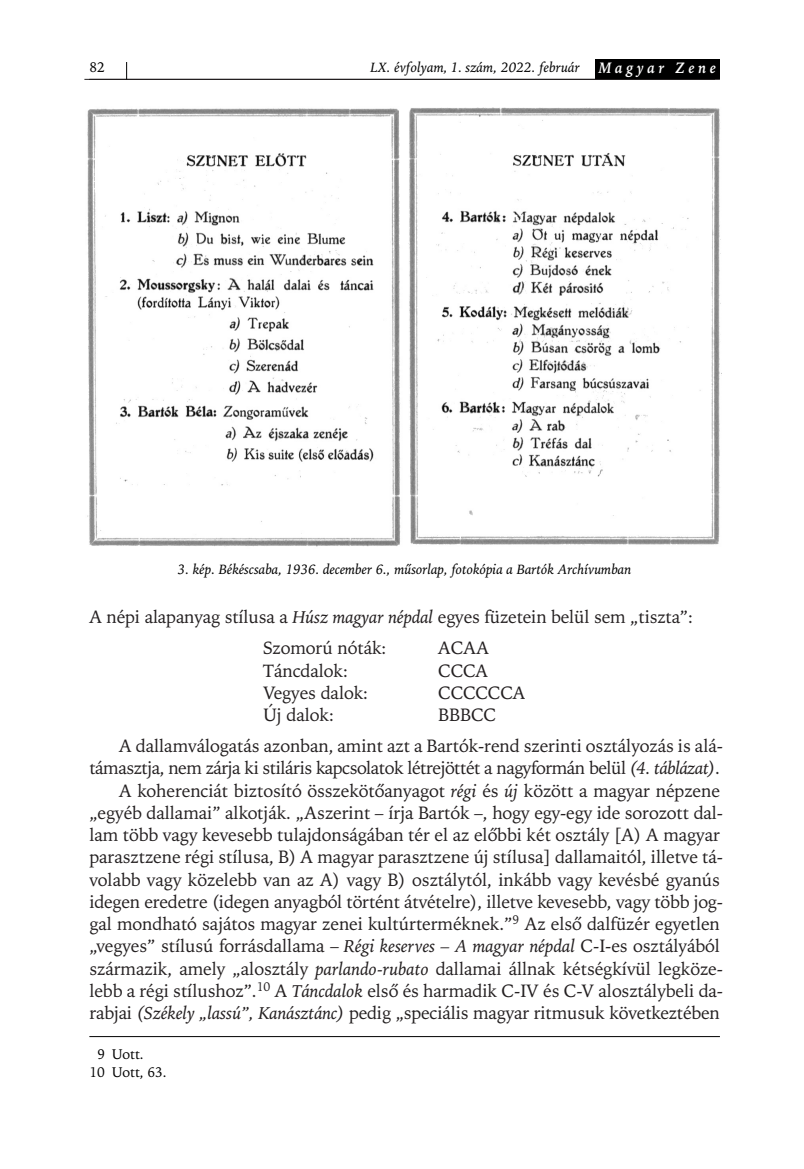
<style>
.page{position:relative;width:804px;height:1169px;background:#fff}
.page>*{position:absolute;margin:0;border:0;box-sizing:border-box;transform-origin:0 0}
.t1{font:17.85px/22.2px "Iowan Old Style";letter-spacing:-.005em;color:#231f20}
.t2{font:italic 14px "Iowan Old Style";letter-spacing:-.005em;color:#000}
.t3{font:14px/17.5px "Iowan Old Style";letter-spacing:-.005em;color:#000}
.s1{font-weight:700;font-size:15.75px;color:#fff}
.s2{font-style:italic}
</style>
<div class="page">
<hr style="left:84px;top:79px;width:630px;height:1px;background:#231f20">
<hr style="left:89px;top:79px;width:630px;height:1px;background:#231f20">
<div style="left:595px;top:60px;width:124px;height:19px;background:#000"></div>
<svg style="left:126px;top:62px;width:1px;height:17px"></svg>
<hr style="left:89px;top:1036px;width:630px;height:1px;background:#000">
<img style="left:87px;top:108px;width:314px;height:439px">
<img style="left:408px;top:107px;width:313px;height:438px">
<p class="t3" style="left:89px;top:60px;width:17px">82</p>
<p class="t2" style="left:370px;top:62px;width:348px">LX. évfolyam, 1. szám, 2022. február <span class="s1">M a g y a r Z e n e</span></p>
<p class="t2" style="left:178px;top:564px;width:455px">3. kép. Békéscsaba, 1936. december 6., mûsorlap, fotokópia a Bartók Archívumban</p>
<p class="t1" style="left:263px;top:603px;width:431px;line-height:31px;text-indent:-174px">A népi alapanyag stílusa a <span class="s2">Húsz magyar népdal</span> egyes füzetein belül sem „tiszta”:<br>Szomorú nóták:</p>
<p class="t1" style="left:438px;top:639px;width:52px">ACAA</p>
<p class="t1" style="left:263px;top:661px;width:86px">Táncdalok:</p>
<p class="t1" style="left:438px;top:661px;width:51px">CCCA</p>
<p class="t1" style="left:263px;top:683px;width:106px">Vegyes dalok:</p>
<p class="t1" style="left:438px;top:683px;width:89px">CCCCCCA</p>
<p class="t1" style="left:263px;top:705px;width:72px">Új dalok:</p>
<p class="t1" style="left:119px;top:701px;width:604px;line-height:31px;text-indent:319px">BBBCC<br>A dallamválogatás azonban, amint azt a Bartók- rend szerinti osztályozás is alá-</p>
<p class="t1" style="left:89px;top:759px;width:634px;text-align:right">támasztja, nem zárja ki stiláris kapcsolatok létrejöttét a nagyformán belül <span class="s2">(4. táblázat)</span>.<br>A koherenciát biztosító összekötôanyagot <span class="s2">régi</span> és <span class="s2">új</span> között a magyar népzene „egyéb dallamai” alkotják. „Aszerint – írja Bartók –, hogy egy- egy ide sorozott dal&shy;lam több vagy kevesebb tulajdonságában tér el az elôbbi két osztály [A) A magyar parasztzene régi stílusa, B) A magyar parasztzene új stílusa] dallamaitól, illetve tá&shy;volabb vagy közelebb van az A) vagy B) osztálytól, inkább vagy kevésbé gyanús idegen eredetre (idegen anyagból történt átvételre), illetve kevesebb, vagy több jog&shy;gal mondható sajátos magyar zenei kultúrterméknek.”<sup>9</sup> Az elsô dalfüzér egyetlen „vegyes” stílusú forrásdallama – <span class="s2">Régi keserves – A magyar népdal</span> C-I- es osztályából származik, amely „alosztály <span class="s2">parlando- rubato</span> dallamai állnak kétségkívül legköze&shy;lebb a régi stílushoz”.<sup>10</sup> A <span class="s2">Táncdalok</span> elsô és harmadik C- IV és C-V alosztálybeli da&shy;rabjai <span class="s2">(Székely „lassú”, Kanásztánc)</span> pedig „speciális magyar ritmusuk következtében</p>
<p class="t3" style="left:89px;top:1047px;width:79px;text-indent:8px">9 Uott.<br>10 Uott, 63.</p>
</div>
